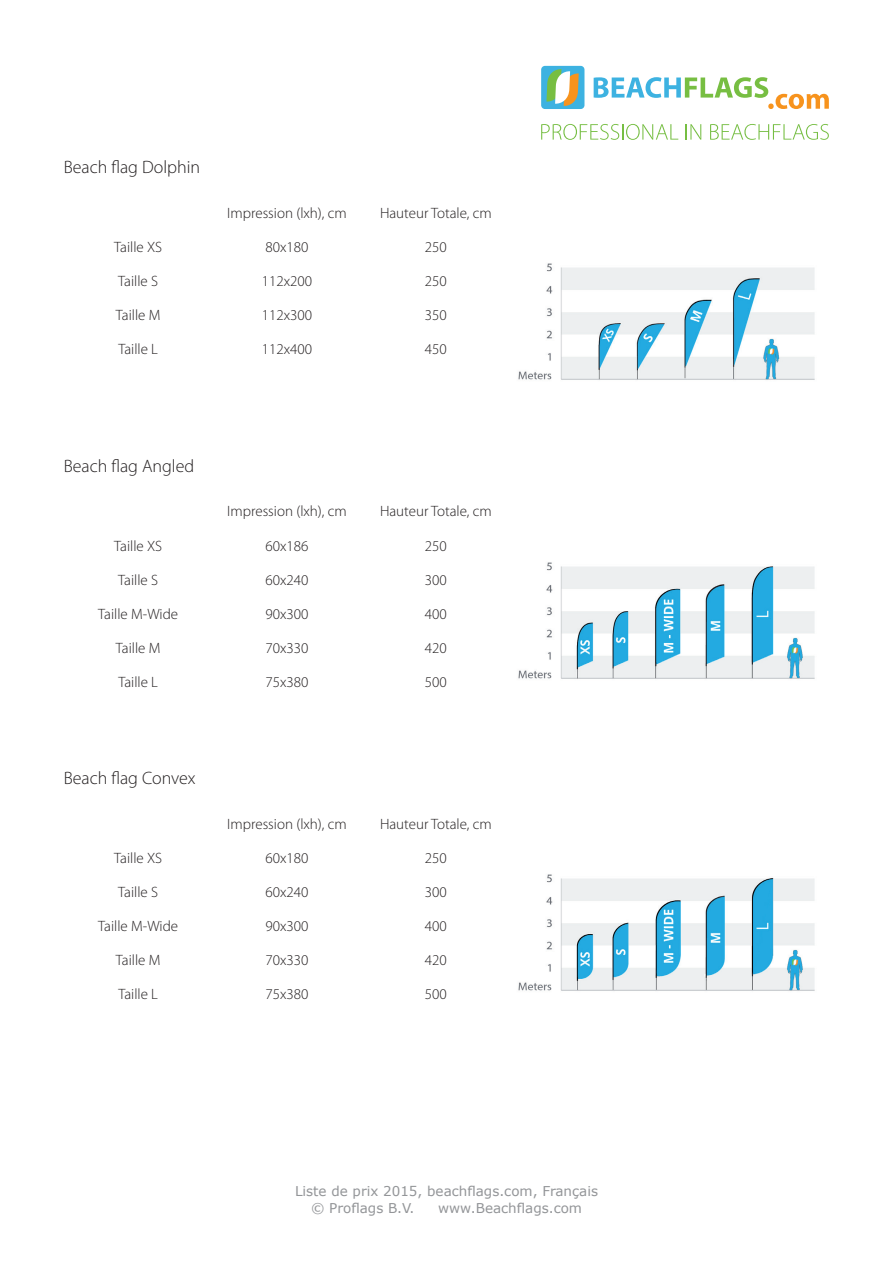
<style>
.page{position:relative;width:893px;height:1263px;background:#fff}
.page>*{position:absolute;margin:0;border:0;box-sizing:border-box;transform-origin:0 0}
.t1{font:300 18px "Myriad Pro";color:#231f20}
.t2{font:300 15px "Myriad Pro";color:#231f20}
.t3{font:13.5px/16.2px "Verdana";color:#939598}
</style>
<div class="page">
<div style="left:541px;top:66px;width:43px;height:43px;background:#3db2e1;border-radius:4px"></div>
<svg style="left:546px;top:69px;width:33px;height:37px"></svg>
<svg style="left:594px;top:77px;width:235px;height:32px"></svg>
<svg style="left:541px;top:124px;width:137px;height:16px"></svg>
<svg style="left:686px;top:124px;width:15px;height:16px"></svg>
<svg style="left:710px;top:124px;width:119px;height:16px"></svg>
<img style="left:518px;top:263px;width:297px;height:117px">
<img style="left:518px;top:562px;width:297px;height:117px">
<img style="left:518px;top:874px;width:297px;height:117px">
<p class="t1" style="left:64px;top:157px;width:138px">Beach flag Dolphin</p>
<p class="t2" style="left:227px;top:205px;width:121px">Impression (lxh), cm</p>
<p class="t2" style="left:380px;top:205px;width:113px">Hauteur Totale, cm</p>
<p class="t2" style="left:114px;top:239px;width:50px">Taille XS</p>
<p class="t2" style="left:265px;top:239px;width:45px">80x180</p>
<p class="t2" style="left:425px;top:239px;width:23px">250</p>
<p class="t2" style="left:118px;top:273px;width:41px">Taille S</p>
<p class="t2" style="left:262px;top:273px;width:52px">112x200</p>
<p class="t2" style="left:425px;top:273px;width:23px">250</p>
<p class="t2" style="left:116px;top:307px;width:46px">Taille M</p>
<p class="t2" style="left:262px;top:307px;width:52px">112x300</p>
<p class="t2" style="left:425px;top:307px;width:23px">350</p>
<p class="t2" style="left:118px;top:341px;width:41px">Taille L</p>
<p class="t2" style="left:262px;top:341px;width:52px">112x400</p>
<p class="t2" style="left:425px;top:341px;width:23px">450</p>
<p class="t1" style="left:64px;top:456px;width:132px">Beach flag Angled</p>
<p class="t2" style="left:227px;top:503px;width:121px">Impression (lxh), cm</p>
<p class="t2" style="left:380px;top:503px;width:113px">Hauteur Totale, cm</p>
<p class="t2" style="left:114px;top:537px;width:50px">Taille XS</p>
<p class="t2" style="left:265px;top:537px;width:45px">60x186</p>
<p class="t2" style="left:425px;top:537px;width:23px">250</p>
<p class="t2" style="left:118px;top:571px;width:41px">Taille S</p>
<p class="t2" style="left:265px;top:571px;width:45px">60x240</p>
<p class="t2" style="left:425px;top:571px;width:23px">300</p>
<p class="t2" style="left:98px;top:605px;width:81px">Taille M-Wide</p>
<p class="t2" style="left:265px;top:605px;width:45px">90x300</p>
<p class="t2" style="left:425px;top:605px;width:23px">400</p>
<p class="t2" style="left:116px;top:639px;width:46px">Taille M</p>
<p class="t2" style="left:265px;top:639px;width:45px">70x330</p>
<p class="t2" style="left:425px;top:639px;width:23px">420</p>
<p class="t2" style="left:118px;top:673px;width:41px">Taille L</p>
<p class="t2" style="left:265px;top:673px;width:45px">75x380</p>
<p class="t2" style="left:425px;top:673px;width:23px">500</p>
<p class="t1" style="left:64px;top:768px;width:133px">Beach flag Convex</p>
<p class="t2" style="left:227px;top:815px;width:121px">Impression (lxh), cm</p>
<p class="t2" style="left:380px;top:815px;width:113px">Hauteur Totale, cm</p>
<p class="t2" style="left:114px;top:849px;width:50px">Taille XS</p>
<p class="t2" style="left:265px;top:849px;width:45px">60x180</p>
<p class="t2" style="left:425px;top:849px;width:23px">250</p>
<p class="t2" style="left:118px;top:883px;width:41px">Taille S</p>
<p class="t2" style="left:265px;top:883px;width:45px">60x240</p>
<p class="t2" style="left:425px;top:883px;width:23px">300</p>
<p class="t2" style="left:98px;top:917px;width:81px">Taille M-Wide</p>
<p class="t2" style="left:265px;top:917px;width:45px">90x300</p>
<p class="t2" style="left:425px;top:917px;width:23px">400</p>
<p class="t2" style="left:116px;top:951px;width:46px">Taille M</p>
<p class="t2" style="left:265px;top:951px;width:45px">70x330</p>
<p class="t2" style="left:425px;top:951px;width:23px">420</p>
<p class="t2" style="left:118px;top:985px;width:41px">Taille L</p>
<p class="t2" style="left:265px;top:985px;width:45px">75x380</p>
<p class="t2" style="left:425px;top:985px;width:23px">500</p>
<p class="t3" style="left:311px;top:1183px;width:288px;text-indent:-16px">Liste de prix 2015, beachflags.com, Français © Proflags B.V.</p>
<p class="t3" style="left:438px;top:1199px;width:145px">www.Beachflags.com</p>
</div>
